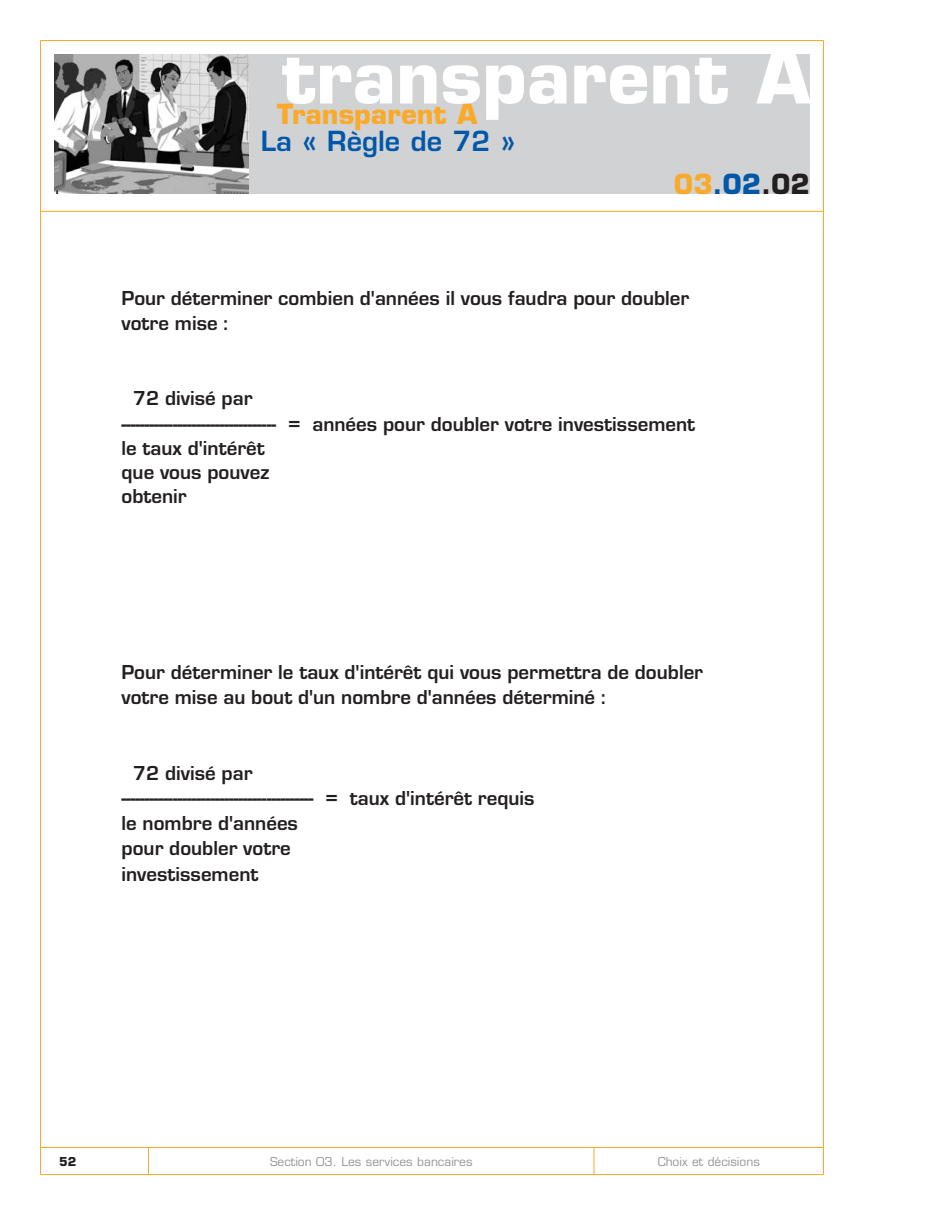
<style>
.page{position:relative;width:945px;height:1215px;background:#fff}
.page>*{position:absolute;margin:0;border:0;box-sizing:border-box;transform-origin:0 0}
.t1{font:700 72px "Eurostile";color:#fff}
.t2{font:600 27px "Eurostile";color:#0157a8}
.t3{font:700 27px "Eurostile";color:#faa928}
.t4{font:700 27px "Eurostile";color:#0157a8}
.t5{font:700 21px/25.2px "Eurostile";color:#231f20}
.t6{font:12px "Eurostile";color:#939598}
.t7{font:700 12px "Eurostile";color:#231f20}
.s1{color:#faa928}
.s2{color:#231f20}
</style>
<div class="page">
<hr style="left:40px;top:40px;width:784px;height:1px;background:#faa928">
<hr style="left:40px;top:1174px;width:784px;height:1px;background:#faa928">
<hr style="left:40px;top:40px;width:1px;height:1134px;background:#faa928">
<hr style="left:823px;top:40px;width:1px;height:1134px;background:#faa928">
<hr style="left:40px;top:1147px;width:784px;height:1px;background:#faa928">
<svg style="left:148px;top:1148px;width:1px;height:26px"></svg>
<svg style="left:594px;top:1148px;width:1px;height:26px"></svg>
<img style="left:54px;top:54px;width:196px;height:140px">
<div style="left:250px;top:54px;width:560px;height:140px;background:#d1d2d4"></div>
<hr style="left:40px;top:211px;width:784px;height:1px;background:#faa928">
<h1 class="t1" style="left:281px;top:50px;width:530px">transparent A</h1>
<p class="t3" style="left:277px;top:104px;width:202px">Transparent A</p>
<p class="t2" style="left:261px;top:131px;width:256px">La « Règle de 72 »</p>
<p class="t4" style="left:674px;top:173px;width:138px"><span class="s1">03</span>.02<span class="s2">.02</span></p>
<p class="t5" style="left:121px;top:285px;width:569px">Pour déterminer combien d'années il vous faudra pour doubler votre mise :</p>
<p class="t5" style="left:121px;top:386px;width:575px;line-height:24.3px;text-indent:12px">72 divisé par<br>--------------------------------- = années pour doubler votre investissement le taux d'intérêt<br>que vous pouvez<br>obtenir</p>
<p class="t5" style="left:121px;top:659px;width:583px">Pour déterminer le taux d'intérêt qui vous permettra de doubler votre mise au bout d'un nombre d'années déterminé :</p>
<p class="t5" style="left:121px;top:760px;width:415px;text-indent:12px">72 divisé par<br>----------------------------------------- = taux d'intérêt requis le nombre d'années<br>pour doubler votre<br>investissement</p>
<p class="t7" style="left:59px;top:1156px;width:19px">52</p>
<p class="t6" style="left:270px;top:1156px;width:204px">Section 03. Les services bancaires</p>
<p class="t6" style="left:658px;top:1156px;width:104px">Choix et décisions</p>
</div>
